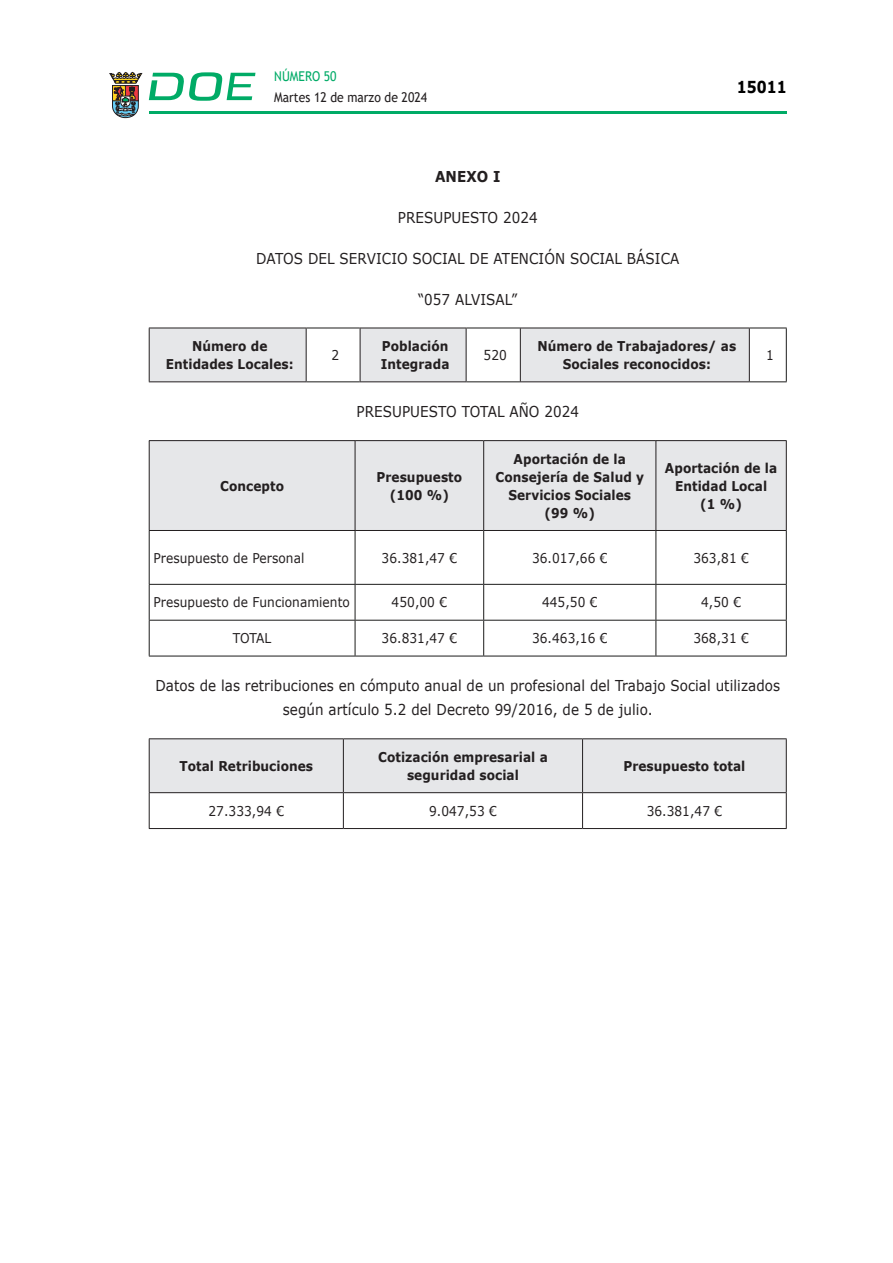
<style>
.page{position:relative;width:893px;height:1263px;background:#fff}
.page>*{position:absolute;margin:0;border:0;box-sizing:border-box;transform-origin:0 0}
.t1{font:700 16.5px "Verdana";color:#000;scale:.85 1}
.CUERPO_DE_TEXTO{font:15px/24px "Verdana";letter-spacing:.005em;color:#231f20;text-align:center;scale:.9 1}
.CUERPO_DE_TEXTO-2{font:700 15px "Verdana";letter-spacing:.005em;color:#231f20;scale:.9 1}
.TABLATITULO{font:700 13.5px/18px "Verdana";letter-spacing:.005em;color:#231f20;text-align:center;scale:.9 1}
.CUERPO_DE_TEXTO-3{font:13.5px "Verdana";letter-spacing:.005em;color:#231f20;scale:.9 1}
.t2{font:13.5px "Trebuchet MS";color:#231f20;scale:.9 1}
.t3{font:13.5px "Trebuchet MS";color:#00ab67;scale:.9 1}
</style>
<div class="page">
<hr style="left:149px;top:111px;width:638px;height:3px;background:#00ab66">
<svg style="left:109px;top:72px;width:33px;height:46px"></svg>
<svg style="left:149px;top:72px;width:106px;height:29px"></svg>
<svg style="left:150px;top:329px;width:599px;height:52px"></svg>
<hr style="left:307px;top:328px;width:53px;height:1px;background:#1c1c1b">
<hr style="left:466px;top:328px;width:54px;height:1px;background:#1c1c1b">
<hr style="left:750px;top:328px;width:37px;height:1px;background:#1c1c1b">
<hr style="left:786px;top:328px;width:1px;height:53px;background:#1c1c1b">
<hr style="left:307px;top:381px;width:53px;height:1px;background:#1c1c1b">
<hr style="left:466px;top:381px;width:54px;height:1px;background:#1c1c1b">
<hr style="left:750px;top:381px;width:37px;height:1px;background:#1c1c1b">
<hr style="left:520px;top:328px;width:230px;height:1px;background:#231f20">
<hr style="left:520px;top:328px;width:1px;height:53px;background:#231f20">
<hr style="left:749px;top:328px;width:1px;height:53px;background:#231f20">
<hr style="left:520px;top:381px;width:230px;height:1px;background:#231f20">
<hr style="left:360px;top:328px;width:106px;height:1px;background:#231f20">
<hr style="left:360px;top:328px;width:1px;height:53px;background:#231f20">
<hr style="left:466px;top:328px;width:1px;height:53px;background:#231f20">
<hr style="left:360px;top:381px;width:106px;height:1px;background:#231f20">
<hr style="left:149px;top:328px;width:158px;height:1px;background:#231f20">
<hr style="left:149px;top:328px;width:1px;height:53px;background:#231f20">
<hr style="left:306px;top:328px;width:1px;height:53px;background:#231f20">
<hr style="left:149px;top:381px;width:158px;height:1px;background:#231f20">
<div style="left:150px;top:441px;width:636px;height:89px;background:#e6e7e9"></div>
<hr style="left:149px;top:584px;width:206px;height:1px;background:#1c1c1b">
<hr style="left:355px;top:584px;width:129px;height:1px;background:#1c1c1b">
<hr style="left:484px;top:584px;width:172px;height:1px;background:#1c1c1b">
<hr style="left:656px;top:584px;width:131px;height:1px;background:#1c1c1b">
<hr style="left:149px;top:620px;width:206px;height:1px;background:#1c1c1b">
<hr style="left:355px;top:620px;width:129px;height:1px;background:#1c1c1b">
<hr style="left:484px;top:620px;width:172px;height:1px;background:#1c1c1b">
<hr style="left:656px;top:620px;width:131px;height:1px;background:#1c1c1b">
<hr style="left:149px;top:656px;width:206px;height:1px;background:#1c1c1b">
<hr style="left:355px;top:656px;width:129px;height:1px;background:#1c1c1b">
<hr style="left:484px;top:656px;width:172px;height:1px;background:#1c1c1b">
<hr style="left:656px;top:656px;width:131px;height:1px;background:#1c1c1b">
<hr style="left:149px;top:531px;width:1px;height:53px;background:#1c1c1b">
<hr style="left:149px;top:585px;width:1px;height:35px;background:#1c1c1b">
<hr style="left:149px;top:620px;width:1px;height:36px;background:#1c1c1b">
<hr style="left:355px;top:531px;width:1px;height:53px;background:#1c1c1b">
<hr style="left:483px;top:531px;width:1px;height:53px;background:#1c1c1b">
<hr style="left:655px;top:531px;width:1px;height:53px;background:#1c1c1b">
<hr style="left:786px;top:531px;width:1px;height:53px;background:#1c1c1b">
<hr style="left:355px;top:585px;width:1px;height:35px;background:#1c1c1b">
<hr style="left:483px;top:585px;width:1px;height:35px;background:#1c1c1b">
<hr style="left:655px;top:585px;width:1px;height:35px;background:#1c1c1b">
<hr style="left:786px;top:585px;width:1px;height:35px;background:#1c1c1b">
<hr style="left:355px;top:620px;width:1px;height:36px;background:#1c1c1b">
<hr style="left:483px;top:620px;width:1px;height:36px;background:#1c1c1b">
<hr style="left:655px;top:620px;width:1px;height:36px;background:#1c1c1b">
<hr style="left:786px;top:620px;width:1px;height:36px;background:#1c1c1b">
<hr style="left:149px;top:440px;width:206px;height:1px;background:#231f20">
<hr style="left:149px;top:441px;width:1px;height:89px;background:#231f20">
<hr style="left:149px;top:530px;width:206px;height:1px;background:#231f20">
<hr style="left:355px;top:440px;width:129px;height:1px;background:#231f20">
<hr style="left:355px;top:441px;width:1px;height:89px;background:#231f20">
<hr style="left:355px;top:530px;width:129px;height:1px;background:#231f20">
<hr style="left:484px;top:440px;width:172px;height:1px;background:#231f20">
<hr style="left:483px;top:441px;width:1px;height:89px;background:#231f20">
<hr style="left:484px;top:530px;width:172px;height:1px;background:#231f20">
<hr style="left:656px;top:440px;width:131px;height:1px;background:#231f20">
<hr style="left:655px;top:441px;width:1px;height:89px;background:#231f20">
<hr style="left:786px;top:441px;width:1px;height:89px;background:#231f20">
<hr style="left:656px;top:530px;width:131px;height:1px;background:#231f20">
<div style="left:150px;top:739px;width:636px;height:53px;background:#e6e7e9"></div>
<hr style="left:149px;top:738px;width:194px;height:1px;background:#231f20">
<hr style="left:149px;top:739px;width:1px;height:53px;background:#231f20">
<hr style="left:343px;top:738px;width:240px;height:1px;background:#231f20">
<hr style="left:343px;top:739px;width:1px;height:53px;background:#231f20">
<hr style="left:583px;top:738px;width:204px;height:1px;background:#231f20">
<hr style="left:582px;top:739px;width:1px;height:53px;background:#231f20">
<hr style="left:786px;top:739px;width:1px;height:53px;background:#231f20">
<hr style="left:149px;top:792px;width:194px;height:1px;background:#231f20">
<hr style="left:149px;top:793px;width:1px;height:35px;background:#231f20">
<hr style="left:343px;top:792px;width:240px;height:1px;background:#231f20">
<hr style="left:343px;top:793px;width:1px;height:35px;background:#231f20">
<hr style="left:583px;top:792px;width:204px;height:1px;background:#231f20">
<hr style="left:582px;top:793px;width:1px;height:35px;background:#231f20">
<hr style="left:786px;top:793px;width:1px;height:35px;background:#231f20">
<hr style="left:149px;top:828px;width:194px;height:1px;background:#231f20">
<hr style="left:343px;top:828px;width:240px;height:1px;background:#231f20">
<hr style="left:583px;top:828px;width:204px;height:1px;background:#231f20">
<p class="t3" style="left:274px;top:67px;width:71px">NÚMERO 50</p>
<p class="t2" style="left:274px;top:88px;width:171px">Martes 12 de marzo de 2024</p>
<p class="t1" style="left:737px;top:75px;width:60px">15011</p>
<p class="CUERPO_DE_TEXTO-2" style="left:435px;top:165px;width:74px">ANEXO I</p>
<p class="CUERPO_DE_TEXTO" style="left:398px;top:205px;width:157px">PRESUPUESTO 2024</p>
<p class="CUERPO_DE_TEXTO" style="left:256px;top:246px;width:472px">DATOS DEL SERVICIO SOCIAL DE ATENCIÓN SOCIAL BÁSICA</p>
<p class="CUERPO_DE_TEXTO" style="left:418px;top:287px;width:112px">“057 ALVISAL”</p>
<p class="TABLATITULO" style="left:166px;top:337px;width:144px">Número de<br>Entidades Locales:</p>
<p class="CUERPO_DE_TEXTO-3" style="left:331px;top:346px;width:10px">2</p>
<p class="CUERPO_DE_TEXTO-3" style="left:484px;top:346px;width:27px">520</p>
<p class="TABLATITULO" style="left:537px;top:337px;width:222px">Número de Trabajadores/ as<br>Sociales reconocidos:</p>
<p class="CUERPO_DE_TEXTO-3" style="left:766px;top:346px;width:10px">1</p>
<p class="CUERPO_DE_TEXTO" style="left:357px;top:400px;width:249px">PRESUPUESTO TOTAL AÑO 2024</p>
<p class="TABLATITULO" style="left:382px;top:337px;width:76px">Población</p>
<p class="TABLATITULO" style="left:381px;top:355px;width:78px">Integrada</p>
<p class="TABLATITULO" style="left:220px;top:476px;width:72px">Concepto</p>
<p class="TABLATITULO" style="left:376px;top:467px;width:97px">Presupuesto</p>
<p class="TABLATITULO" style="left:390px;top:485px;width:67px">(100 %)</p>
<p class="TABLATITULO" style="left:514px;top:449px;width:126px">Aportación de la</p>
<p class="TABLATITULO" style="left:495px;top:467px;width:167px">Consejería de Salud y<br>Servicios Sociales</p>
<p class="TABLATITULO" style="left:545px;top:503px;width:57px">(99 %)</p>
<p class="TABLATITULO" style="left:665px;top:458px;width:126px">Aportación de la<br>Entidad Local</p>
<p class="TABLATITULO" style="left:700px;top:494px;width:48px">(1 %)</p>
<p class="CUERPO_DE_TEXTO-3" style="left:153px;top:548px;width:169px">Presupuesto de Personal</p>
<p class="CUERPO_DE_TEXTO-3" style="left:382px;top:548px;width:85px">36.381,47 €</p>
<p class="CUERPO_DE_TEXTO-3" style="left:532px;top:548px;width:85px">36.017,66 €</p>
<p class="CUERPO_DE_TEXTO-3" style="left:693px;top:548px;width:63px">363,81 €</p>
<p class="CUERPO_DE_TEXTO-3" style="left:153px;top:593px;width:220px">Presupuesto de Funcionamiento</p>
<p class="CUERPO_DE_TEXTO-3" style="left:392px;top:593px;width:63px">450,00 €</p>
<p class="CUERPO_DE_TEXTO-3" style="left:542px;top:593px;width:63px">445,50 €</p>
<p class="CUERPO_DE_TEXTO-3" style="left:701px;top:593px;width:46px">4,50 €</p>
<p class="CUERPO_DE_TEXTO-3" style="left:233px;top:629px;width:44px">TOTAL</p>
<p class="CUERPO_DE_TEXTO-3" style="left:382px;top:629px;width:85px">36.831,47 €</p>
<p class="CUERPO_DE_TEXTO-3" style="left:532px;top:629px;width:85px">36.463,16 €</p>
<p class="CUERPO_DE_TEXTO-3" style="left:693px;top:629px;width:63px">368,31 €</p>
<p class="CUERPO_DE_TEXTO" style="left:155px;top:674px;width:696px">Datos de las retribuciones en cómputo anual de un profesional del Trabajo Social utilizados según artículo 5.2 del Decreto 99/2016, de 5 de julio.</p>
<p class="TABLATITULO" style="left:179px;top:757px;width:150px">Total Retribuciones</p>
<p class="TABLATITULO" style="left:378px;top:748px;width:190px">Cotización empresarial a seguridad social</p>
<p class="TABLATITULO" style="left:623px;top:757px;width:137px">Presupuesto total</p>
<p class="CUERPO_DE_TEXTO-3" style="left:209px;top:801px;width:85px">27.333,94 €</p>
<p class="CUERPO_DE_TEXTO-3" style="left:429px;top:801px;width:77px">9.047,53 €</p>
<p class="CUERPO_DE_TEXTO-3" style="left:647px;top:801px;width:85px">36.381,47 €</p>
</div>
